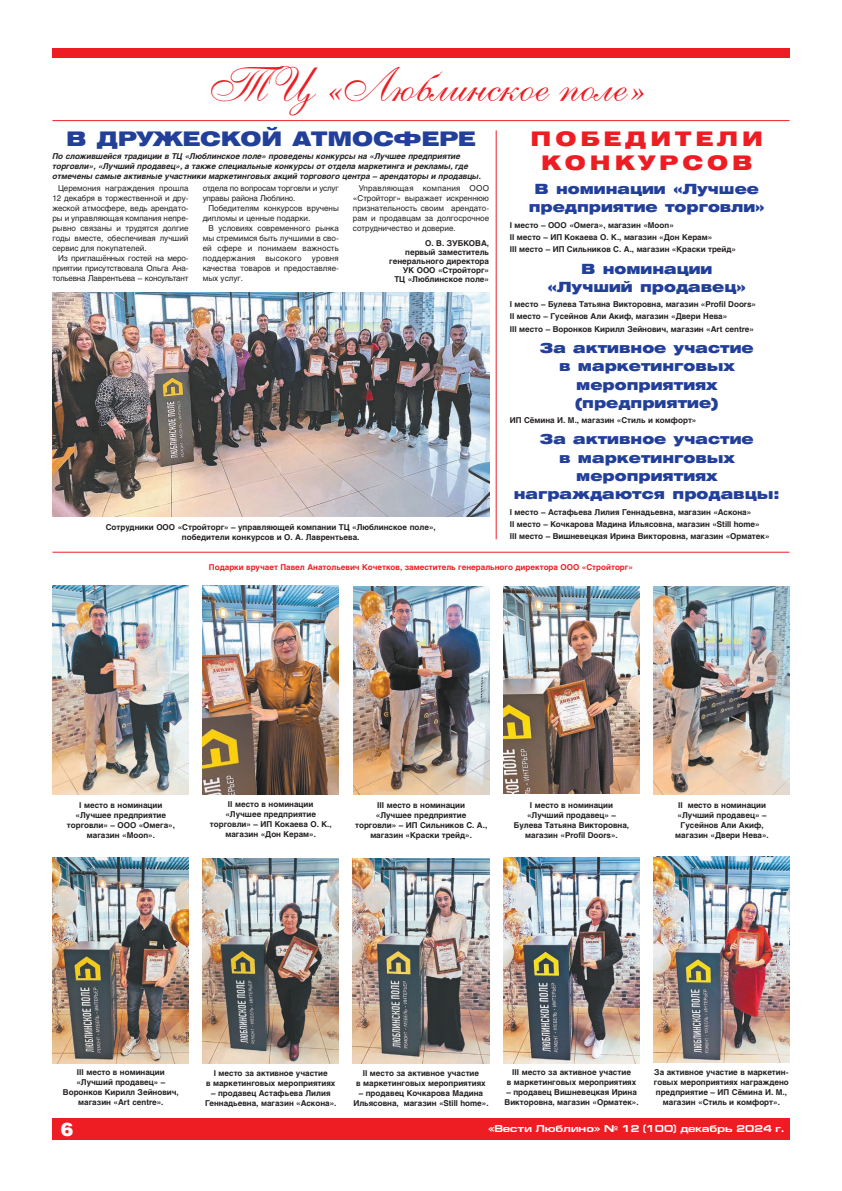
<style>
.page{position:relative;width:842px;height:1191px;background:#fff}
.page>*{position:absolute;margin:0;border:0;box-sizing:border-box;transform-origin:0 0}
.t1{font:49px "Anastasia Script C";color:#ee1d23}
.t2{font:20px "Helios Ext Black C";color:#223f99}
.t3{font:20px/24.3px "Helios Ext Black C";letter-spacing:.2em;color:#ee1d23;text-align:center}
.t4{font:18.7px "Helios Black C";color:#fff}
.t5{font:14px/18.3px "Helios Ext Black C";color:#223f99;text-align:center}
.t6{font:700 10px "Europe Extended C";color:#fff}
.t7{font:700 8px/10px "Helios C";color:#231f20;text-align:center}
.t8{font:8px/10px "Helios C";color:#231f20;text-align:justify}
.t9{font:italic 700 8px/10px "Helios C";color:#231f20}
.t10{font:700 8px "Helios C";color:#ee1d23}
.t11{font:8px/10px "Helios C";letter-spacing:-.02em;color:#231f20}
</style>
<div class="page">
<div style="left:52px;top:1118px;width:737px;height:22px;background:#ee1d23"></div>
<div style="left:52px;top:48px;width:737px;height:10px;background:#ee1d23"></div>
<hr style="left:52px;top:120px;width:737px;height:1px;background:#ee1d23">
<img style="left:52px;top:292px;width:437px;height:224px">
<img style="left:654px;top:586px;width:136px;height:209px">
<img style="left:203px;top:585px;width:136px;height:209px">
<img style="left:503px;top:857px;width:136px;height:206px">
<img style="left:203px;top:858px;width:136px;height:206px">
<img style="left:53px;top:857px;width:136px;height:206px">
<img style="left:353px;top:858px;width:136px;height:205px">
<img style="left:653px;top:856px;width:136px;height:206px">
<img style="left:503px;top:586px;width:136px;height:207px">
<img style="left:353px;top:586px;width:136px;height:209px">
<hr style="left:496px;top:130px;width:1px;height:409px;background:#ee1d23">
<hr style="left:52px;top:552px;width:737px;height:1px;background:#ee1d23">
<img style="left:53px;top:585px;width:136px;height:210px">
<h1 class="t1" style="left:204px;top:55px;width:436px">ТЦ «Люблинское поле»</h1>
<h2 class="t2" style="left:66px;top:131px;width:411px">В ДРУЖЕСКОЙ АТМОСФЕРЕ</h2>
<p class="t9" style="left:52px;top:151px;width:430px">По сложившейся традиции в ТЦ «Люблинское поле» проведены конкурсы на «Лучшее предприятие торговли», «Лучший продавец», а также специальные конкурсы от отдела маркетинга и рекламы, где отмечены самые активные участники маркетинговых акций торгового центра – арендаторы и продавцы.</p>
<p class="t8" style="left:52px;top:184px;width:138px;text-indent:6px">Церемония награждения прошла 12 декабря в торжественной и дру&shy;жеской атмосфере, ведь арендато&shy;ры и управляющая компания непре&shy;рывно связаны и трудятся долгие годы вместе, обеспечивая лучший сервис для покупателей.</p>
<p class="t8" style="left:52px;top:254px;width:138px;text-indent:6px">Из приглашённых гостей на меро&shy;приятии присутствовала Ольга Ана&shy;тольевна Лаврентьева – консультант</p>
<h2 class="t3" style="left:530px;top:128px;width:234px">ПОБЕДИТЕЛИ<br>КОНКУРСОВ</h2>
<h3 class="t5" style="left:529px;top:181px;width:238px">В номинации «Лучшее предприятие торговли»</h3>
<p class="t7" style="left:510px;top:219px;width:228px;line-height:12.3px;text-align:left">I место – ООО «Омега», магазин «Moon»<br>II место – ИП Кокаева О. К., магазин «Дон Керам»<br>III место – ИП Сильников С. А., магазин «Краски трейд»</p>
<h3 class="t5" style="left:547px;top:260px;width:200px">В номинации «Лучший продавец»</h3>
<p class="t7" style="left:510px;top:299px;width:248px;line-height:12.3px;text-align:left">I место – Булева Татьяна Викторовна, магазин «Profil Doors»<br>II место – Гусейнов Али Акиф, магазин «Двери Нева»<br>III место – Воронков Кирилл Зейнович, магазин «Art centre»</p>
<h3 class="t5" style="left:540px;top:340px;width:215px">За активное участие в маркетинговых мероприятиях (предприятие)</h3>
<p class="t7" style="left:510px;top:416px;width:188px">ИП Сёмина И. М., магазин «Стиль и комфорт»</p>
<h3 class="t5" style="left:514px;top:431px;width:267px">За активное участие<br>в маркетинговых мероприятиях награждаются продавцы:</h3>
<p class="t7" style="left:510px;top:506px;width:261px;line-height:12.3px;text-align:left">I место – Астафьева Лилия Геннадьевна, магазин «Аскона»<br>II место – Кочкарова Мадина Ильясовна, магазин «Still home»<br>III место – Вишневецкая Ирина Викторовна, магазин «Орматек»</p>
<p class="t10" style="left:209px;top:564px;width:425px">Подарки вручает Павел Анатольевич Кочетков, заместитель генерального директора ООО «Стройторг»</p>
<p class="t8" style="left:353px;top:184px;width:138px;text-indent:6px">Управляющая компания ООО «Стройторг» выражает искреннюю признательность своим арендато&shy;рам и продавцам за долгосрочное сотрудничество и доверие.</p>
<p class="t7" style="left:389px;top:239px;width:101px;line-height:9px;text-align:right">О. В. ЗУБКОВА,<br>первый заместитель генерального директора<br>УК ООО «Стройторг»<br>ТЦ «Люблинское поле»</p>
<p class="t11" style="left:203px;top:184px;width:138px">отдела по вопросам торговли и услуг управы района Люблино.</p>
<p class="t8" style="left:203px;top:204px;width:138px;text-indent:6px">Победителям конкурсов вручены дипломы и ценные подарки.</p>
<p class="t8" style="left:203px;top:224px;width:138px;text-indent:6px">В условиях современного рынка мы стремимся быть лучшими в сво&shy;ей сфере и понимаем важность поддержания высокого уровня качества товаров и предоставляе&shy;мых услуг.</p>
<p class="t7" style="left:106px;top:523px;width:332px">Сотрудники ООО «Стройторг» – управляющей компании ТЦ «Люблинское поле», победители конкурсов и О. А. Лаврентьева.</p>
<p class="t7" style="left:67px;top:801px;width:110px">I место в номинации «Лучшее предприятие торговли» – ООО «Омега», магазин «Moon».</p>
<p class="t7" style="left:210px;top:799px;width:123px">II место в номинации «Лучшее предприятие торговли» – ИП Кокаева О. К., магазин «Дон Керам».</p>
<p class="t7" style="left:355px;top:801px;width:134px">III место в номинации<br>«Лучшее предприятие торговли» – ИП Сильников С. А., магазин «Краски трейд».</p>
<p class="t7" style="left:514px;top:801px;width:117px">I место в номинации «Лучший продавец» –<br>Булева Татьяна Викторовна, магазин «Profil Doors».</p>
<p class="t7" style="left:675px;top:801px;width:95px">II место в номинации «Лучший продавец» –<br>Гусейнов Али Акиф, магазин «Двери Нева».</p>
<p class="t7" style="left:63px;top:1068px;width:117px">III место в номинации «Лучший продавец» –<br>Воронков Кирилл Зейнович, магазин «Art centre».</p>
<p class="t7" style="left:654px;top:1068px;width:136px">За активное участие в маркетин&shy;говых мероприятиях награждено предприятие – ИП Сёмина И. М., магазин «Стиль и комфорт».</p>
<p class="t7" style="left:507px;top:1068px;width:131px">III место за активное участие<br>в маркетинговых мероприятиях</p>
<p class="t7" style="left:505px;top:1088px;width:136px;text-align:left">– продавец Вишневецкая Ирина<br>Викторовна, магазин «Орматек».</p>
<p class="t7" style="left:206px;top:1068px;width:131px">I место за активное участие<br>в маркетинговых мероприятиях</p>
<p class="t7" style="left:205px;top:1088px;width:133px">– продавец Астафьева Лилия<br>Геннадьевна, магазин «Аскона».</p>
<p class="t7" style="left:356px;top:1068px;width:131px">II место за активное участие<br>в маркетинговых мероприятиях</p>
<p class="t7" style="left:353px;top:1088px;width:137px">– продавец Кочкарова Мадина<br>Ильясовна, магазин «Still home».</p>
<h3 class="t4" style="left:61px;top:1122px;width:14px">6</h3>
<p class="t6" style="left:488px;top:1125px;width:297px">«Вести Люблино» № 12 (100) декабрь 2024 г.</p>
</div>
